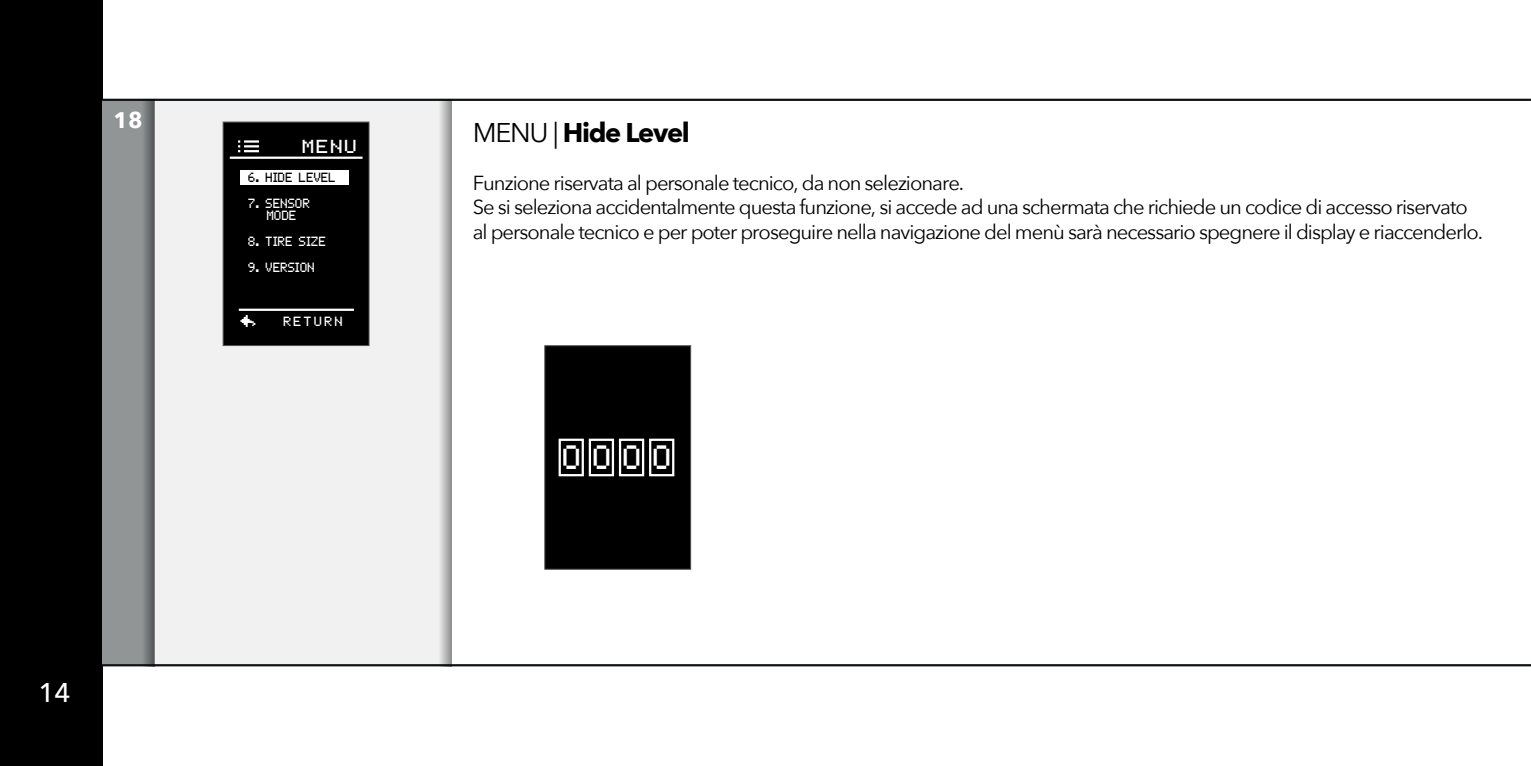
<style>
.page{position:relative;width:1531px;height:766px;background:#fff}
.page>*{position:absolute;margin:0;border:0;box-sizing:border-box;transform-origin:0 0}
.t1{font:700 27px "Avenir Next";letter-spacing:-.05em;color:#000001}
.t2{font:27px "pixelmix";color:#fff;scale:.93 1}
.t3{font:500 27px "Avenir Next";color:#fff}
.t4{font:700 22.5px "Avenir Next";color:#fff}
.t5{font:20.25px/24.3px "Avenir Next";letter-spacing:-.05em;color:#000001}
.t6{font:15.08px "pixelmix";color:#fff;scale:1.11 1}
.t7{font:10.58px/12.8px "pixelmix";color:#fff;text-align:center;scale:.93 1}
.t8{font:10.58px "pixelmix";color:#000001;scale:.93 1}
.t9{font:10.58px "pixelmix";color:#fff}
.s1{font-weight:400}
</style>
<div class="page">
<div style="left:0;top:0;width:102px;height:765px;background:#000001"></div>
<div style="left:102px;top:100px;width:53px;height:565px;background:#929595"></div>
<div style="left:155px;top:100px;width:296px;height:565px;background:#f0f1f0"></div>
<hr style="left:102px;top:99px;width:1429px;height:2px;background:#101315">
<hr style="left:102px;top:664px;width:1429px;height:2px;background:#101315">
<svg style="left:143px;top:101px;width:12px;height:564px"></svg>
<svg style="left:439px;top:100px;width:12px;height:565px"></svg>
<div style="left:223px;top:122px;width:146px;height:224px;background:#000001;border:1px solid #4f5252"></div>
<hr style="left:230px;top:156px;width:132px;height:3px;background:#fff">
<hr style="left:239px;top:308px;width:115px;height:3px;background:#fff">
<svg style="left:238px;top:140px;width:21px;height:12px"></svg>
<svg style="left:240px;top:315px;width:15px;height:12px"></svg>
<div style="left:240px;top:170px;width:109px;height:15px;background:#fff"></div>
<div style="left:544px;top:345px;width:147px;height:224px;background:#000001;border:1px solid #4f5252"></div>
<div style="left:559px;top:438px;width:25px;height:38px;border:2px solid #fff"></div>
<div style="left:589px;top:438px;width:25px;height:38px;border:2px solid #fff"></div>
<div style="left:619px;top:438px;width:25px;height:38px;border:2px solid #fff"></div>
<div style="left:649px;top:438px;width:25px;height:38px;border:2px solid #fff"></div>
<p class="t4" style="left:114px;top:100px;width:31px">18</p>
<p class="t6" style="left:303px;top:138px;width:51px">MENU</p>
<p class="t8" style="left:249px;top:172px;width:96px">6. HIDE LEVEL</p>
<p class="t7" style="left:249px;top:197px;width:68px">7. SENSOR<br>MODE</p>
<p class="t7" style="left:249px;top:236px;width:85px">8. TIRE SIZE</p>
<p class="t7" style="left:249px;top:261px;width:73px">9. VERSION</p>
<p class="t9" style="left:284px;top:316px;width:61px">RETURN</p>
<h1 class="t3" style="left:38px;top:669px;width:34px">14</h1>
<h1 class="t1" style="left:473px;top:109px;width:219px"><span class="s1">MENU |</span> Hide Level</h1>
<p class="t5" style="left:473px;top:170px;width:1012px">Funzione riservata al personale tecnico, da non selezionare.<br>Se si seleziona accidentalmente questa funzione, si accede ad una schermata che richiede un codice di accesso riservato al personale tecnico e per poter proseguire nella navigazione del menù sarà necessario spegnere il display e riaccenderlo.</p>
<h1 class="t2" style="left:563px;top:444px;width:119px">OOOO</h1>
</div>
